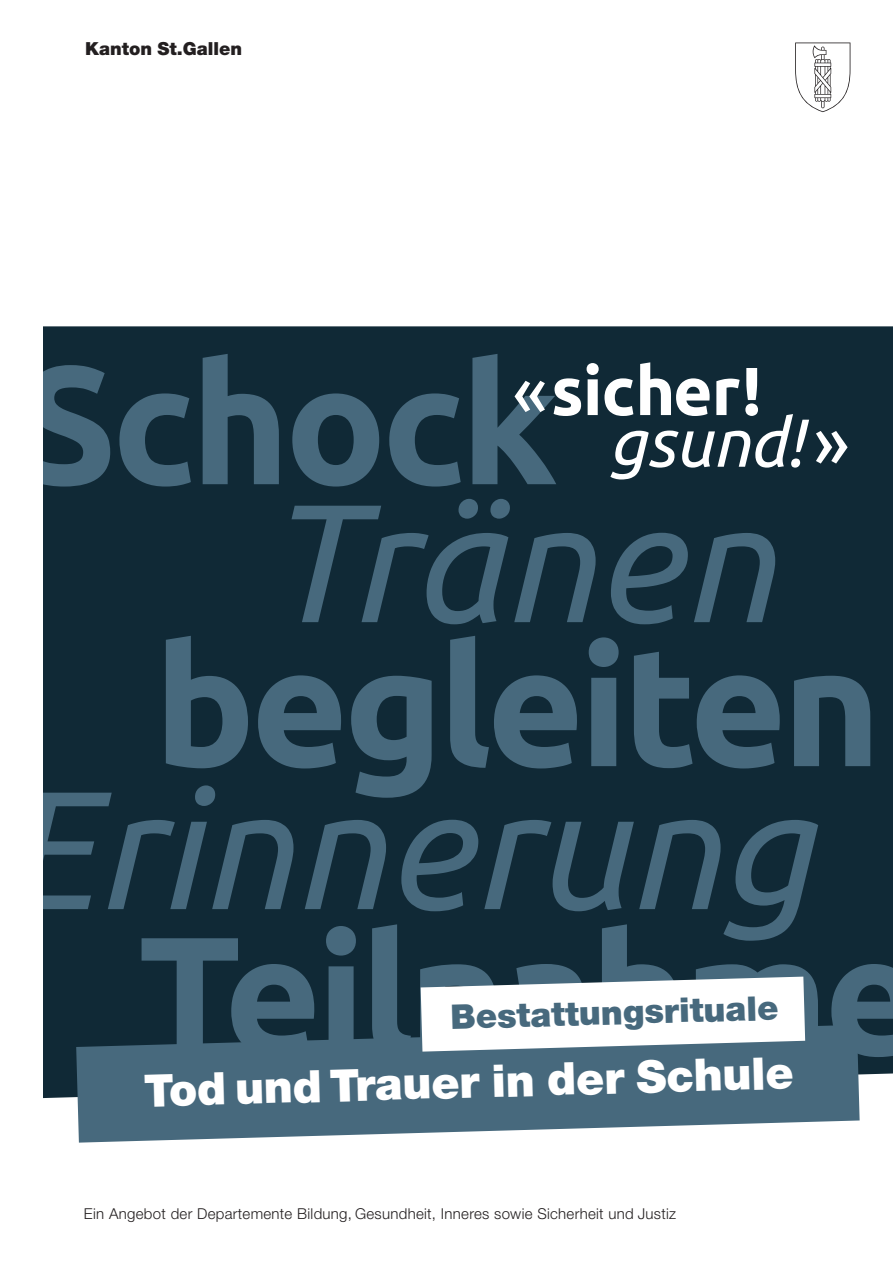
<style>
.page{position:relative;width:893px;height:1263px;background:#fff}
.page>*{position:absolute;margin:0;border:0;box-sizing:border-box;transform-origin:0 0}
.t1{font:700 168px "Ubuntu";letter-spacing:-.03em;color:#47697d}
.t2{font:italic 168px "Ubuntu";color:#47697d}
.t3{font:700 67.95px/51.6px "Ubuntu";letter-spacing:-.015em;color:#fff}
.t4{font:900 45px "Helvetica Neue LT Std";color:#fff}
.t5{font:900 34.05px "Helvetica Neue LT Std";color:#47697d}
.t6{font:900 18px "Helvetica Neue LT Std";color:#231f20}
.t7{font:300 15px "Helvetica Neue LT Std";letter-spacing:.02em;color:#231f20}
.s1{font-weight:400;font-size:70.8px}
.s2{font-weight:400;font-style:italic}
.s3{font-weight:400;font-size:73.8px}
</style>
<div class="page">
<div style="left:43px;top:326px;width:850px;height:772px;background:#102936"></div>
<svg style="left:76px;top:1025px;width:784px;height:117px;background:#557384"></svg>
<svg style="left:795px;top:43px;width:55px;height:69px"></svg>
<svg style="left:421px;top:976px;width:384px;height:75px"></svg>
<p class="t6" style="left:85px;top:38px;width:158px">Kanton St.Gallen</p>
<h1 class="t1" style="left:19px;top:323px;width:540px">Schock</h1>
<h2 class="t3" style="left:609px;top:364px;width:243px;text-indent:-96px"><span class="s1">«</span>sicher! <span class="s2">gsund!</span> <span class="s3">»</span></h2>
<h1 class="t2" style="left:264px;top:460px;width:511px">Tränen</h1>
<h1 class="t1" style="left:154px;top:604px;width:729px">begleiten</h1>
<h1 class="t2" style="left:1px;top:747px;width:811px">Erinnerung</h1>
<h1 class="t1" style="left:138px;top:893px;width:785px">Teilnahme</h1>
<h3 class="t5" style="left:450px;top:997px;width:330px;rotate:-2deg">Bestattungsrituale</h3>
<h3 class="t4" style="left:143px;top:1066px;width:651px;rotate:-2deg">Tod und Trauer in der Schule</h3>
<p class="t7" style="left:84px;top:1204px;width:594px">Ein Angebot der Departemente Bildung, Gesundheit, Inneres sowie Sicherheit und Justiz</p>
</div>
